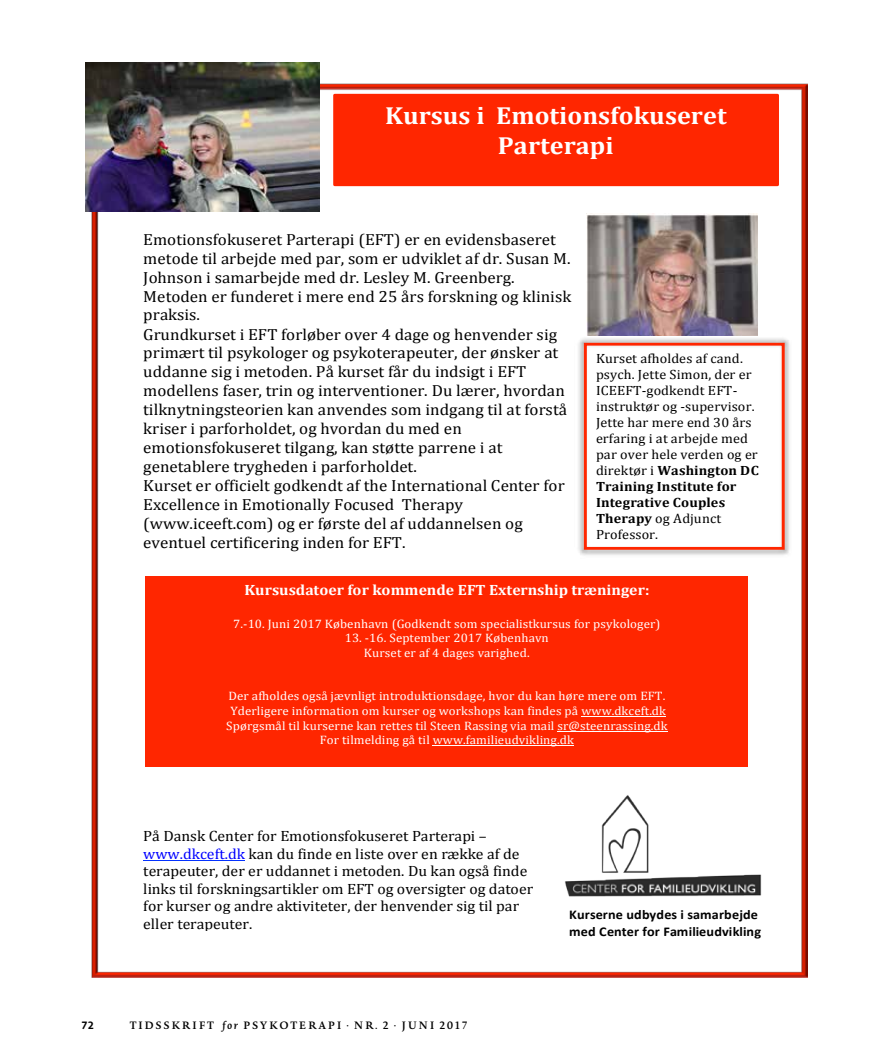
<style>
.page{position:relative;width:893px;height:1063px;background:#fff}
.page>*{position:absolute;margin:0;border:0;box-sizing:border-box;transform-origin:0 0}
.t1{font:700 24.75px/29.2px "Cambria";color:#fff;text-align:center;scale:1.06 1}
.t2{font:16.05px/18.9px "Cambria";color:#000;scale:1.06 1}
.t3{font:14.85px/17.5px "Cambria";color:#000;scale:1.06 1}
.t4{font:700 14.85px "Cambria";color:#fff;scale:1.06 1}
.t5{font:13.5px/16px "Cambria";letter-spacing:.01em;color:#000;scale:1.06 1}
.t6{font:700 13.5px/17px "Calibri";letter-spacing:.01em;color:#000;scale:1.06 1}
.t7{font:12.3px/14.7px "Cambria";letter-spacing:.005em;color:#fff;text-align:center;scale:1.06 1}
.t8{font:600 10.5px "Novel Pro";letter-spacing:.15em;color:#000}
.t9{font:700 10.5px "Novel Sans Pro";color:#000}
.s1{font-weight:700}
.s2{color:#00f}
.s3{font-style:italic}
</style>
<div class="page">
<img style="left:92px;top:84px;width:716px;height:894px">
<img style="left:550px;top:894px;width:249px;height:73px">
<img style="left:560px;top:906px;width:230px;height:49px">
<div style="left:335px;top:95px;width:442px;height:90px;background:#ff2600"></div>
<div style="left:333px;top:94px;width:446px;height:92px;border:3px solid #ff2600"></div>
<img style="left:336px;top:101px;width:440px;height:78px">
<img style="left:134px;top:229px;width:453px;height:332px">
<img style="left:587px;top:214px;width:171px;height:120px">
<img style="left:134px;top:827px;width:417px;height:103px">
<hr style="left:143px;top:860px;width:102px;height:1px;background:#0432ff">
<div style="left:146px;top:576px;width:602px;height:191px;background:#ff2600"></div>
<hr style="left:581px;top:716px;width:85px;height:1px;background:#fff">
<hr style="left:557px;top:731px;width:111px;height:1px;background:#fff">
<hr style="left:433px;top:746px;width:141px;height:1px;background:#fff">
<img style="left:575px;top:334px;width:219px;height:224px">
<div style="left:584px;top:343px;width:201px;height:207px;border:3px solid #ff2600"></div>
<img style="left:587px;top:350px;width:195px;height:192px">
<img style="left:85px;top:63px;width:235px;height:148px">
<img style="left:559px;top:789px;width:207px;height:112px">
<h1 class="t1" style="left:385px;top:101px;width:324px">Kursus i Emotionsfokuseret<br>Parterapi</h1>
<p class="t2" style="left:143px;top:230px;width:405px">Emotionsfokuseret Parterapi (EFT) er en evidensbaseret metode til arbejde med par, som er udviklet af dr. Susan M.<br>Johnson i samarbejde med dr. Lesley M. Greenberg.<br>Metoden er funderet i mere end 25 års forskning og klinisk praksis.<br>Grundkurset i EFT forløber over 4 dage og henvender sig primært til psykologer og psykoterapeuter, der ønsker at uddanne sig i metoden. På kurset får du indsigt i EFT modellens faser, trin og interventioner. Du lærer, hvordan tilknytningsteorien kan anvendes som indgang til at forstå kriser i parforholdet, og hvordan du med en emotionsfokuseret tilgang, kan støtte parrene i at genetablere trygheden i parforholdet.<br>Kurset er officielt godkendt af the International Center for Excellence in Emotionally Focused Therapy (www.iceeft.com) og er første del af uddannelsen og eventuel certificering inden for EFT.</p>
<p class="t5" style="left:596px;top:350px;width:155px">Kurset afholdes af cand. psych. Jette Simon, der er<br>ICEEFT-godkendt EFT&shy;instruktør og -supervisor.<br>Jette har mere end 30 års erfaring i at arbejde med par over hele verden og er direktør i <span class="s1">Washington DC<br>Training Institute for<br>Integrative Couples<br>Therapy</span> og Adjunct<br>Professor.</p>
<p class="t4" style="left:245px;top:579px;width:383px">Kursusdatoer for kommende EFT Externship træninger:</p>
<p class="t7" style="left:233px;top:616px;width:404px">7.-10. Juni 2017 København (Godkendt som specialistkursus for psykologer)</p>
<p class="t7" style="left:345px;top:631px;width:194px">13. -16. September 2017 København<br>Kurset er af 4 dages varighed.</p>
<p class="t7" style="left:226px;top:689px;width:418px">Der afholdes også jævnligt introduktionsdage, hvor du kan høre mere om EFT.<br>Yderligere information om kurser og workshops kan findes på www.dkceft.dk Spørgsmål til kurserne kan rettes til Steen Rassing via mail sr@steenrassing.dk For tilmelding gå til www.familieudvikling.dk</p>
<p class="t3" style="left:143px;top:827px;width:369px">På Dansk Center for Emotionsfokuseret Parterapi – <span class="s2">www.dkceft.dk</span> kan du finde en liste over en række af de terapeuter, der er uddannet i metoden. Du kan også finde links til forskningsartikler om EFT og oversigter og datoer for kurser og andre aktiviteter, der henvender sig til par eller terapeuter.</p>
<p class="t9" style="left:82px;top:1017px;width:14px">72</p>
<p class="t8" style="left:130px;top:1017px;width:340px">TIDSSKRIFT <span class="s3">for</span> PSYKOTERAPI · NR. 2 · JUNI 2017</p>
<p class="t6" style="left:569px;top:906px;width:183px">Kurserne udbydes i samarbejde med Center for Familieudvikling</p>
</div>
